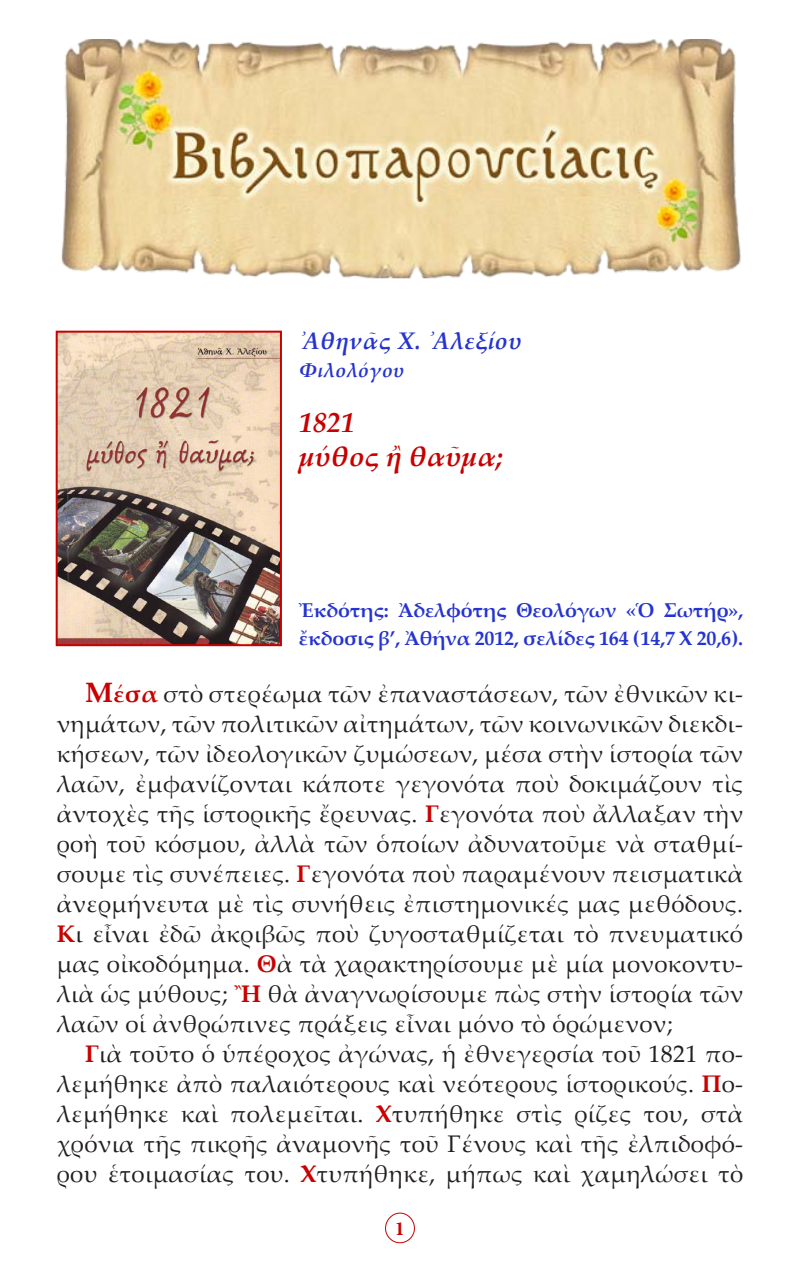
<style>
.page{position:relative;width:800px;height:1270px;background:#fff}
.page>*{position:absolute;margin:0;border:0;box-sizing:border-box;transform-origin:0 0}
.t1{font:italic 700 28px "Palatino Linotype";color:#c80000}
.t2{font:24px/30px "Palatino Linotype";letter-spacing:.015em;color:#231f20;text-align:justify}
.t3{font:italic 700 24px "Palatino Linotype";letter-spacing:.02em;color:#2534d0}
.t4{font:700 20px/28px "Palatino Linotype";letter-spacing:-.01em;color:#2534d0}
.t5{font:italic 700 20px "Palatino Linotype";letter-spacing:.02em;color:#2534d0}
.t6{font:700 20px "Minion Pro";color:#c80000}
.s1{font-weight:700;font-size:28px;color:#c80000}
.s2{font-weight:700;color:#c80000}
</style>
<div class="page">
<div style="left:385px;top:1213px;width:30px;height:30px;border:1px solid #c80000;border-radius:50%"></div>
<img style="left:61px;top:40px;width:680px;height:239px">
<img style="left:59px;top:334px;width:220px;height:309px">
<div style="left:56px;top:331px;width:226px;height:315px;border:2px solid #c80000"></div>
<p class="t3" style="left:299px;top:324px;width:224px">᾿Αθηνᾶς Χ. ᾿Αλεξίου</p>
<p class="t5" style="left:299px;top:356px;width:107px">Φιλολόγου</p>
<p class="t1" style="left:299px;top:403px;width:57px">1821</p>
<p class="t1" style="left:299px;top:437px;width:206px">μύθος ἢ θαῦμα;</p>
<p class="t4" style="left:299px;top:595px;width:446px">Ἐκδότης: Ἀδελφότης Θεολόγων «Ὁ Σωτήρ», ἔκδοσις β’, Ἀθήνα 2012, σελίδες 164 (14,7 X 20,6).</p>
<p class="t2" style="left:57px;top:678px;width:688px;text-indent:28px"><span class="s1">Μ</span><span class="s2">έσα</span> στὸ στερέωμα τῶν ἐπαναστάσεων, τῶν ἐθνικῶν κι&shy;νημάτων, τῶν πολιτικῶν αἰτημάτων, τῶν κοινωνικῶν διεκδι&shy;κήσεων, τῶν ἰδεολογικῶν ζυμώσεων, μέσα στὴν ἱστορία τῶν λαῶν, ἐμφανίζονται κάποτε γεγονότα ποὺ δοκιμάζουν τὶς ἀντοχὲς τῆς ἱστορικῆς ἔρευνας. <span class="s2">Γ</span>εγονότα ποὺ ἄλλαξαν τὴν ροὴ τοῦ κόσμου, ἀλλὰ τῶν ὁποίων ἀδυνατοῦμε νὰ σταθμί&shy;σουμε τὶς συνέπειες. <span class="s2">Γ</span>εγονότα ποὺ παραμένουν πεισματικὰ ἀνερμήνευτα μὲ τὶς συνήθεις ἐπιστημονικές μας μεθόδους.<br><span class="s2">Κ</span>ι εἶναι ἐδῶ ἀκριβῶς ποὺ ζυγοσταθμίζεται τὸ πνευματικό μας οἰκοδόμημα. <span class="s2">Θ</span>ὰ τὰ χαρακτηρίσουμε μὲ μία μονοκοντυ&shy;λιὰ ὡς μύθους; <span class="s2">Ἢ</span> θὰ ἀναγνωρίσουμε πὼς στὴν ἱστορία τῶν λαῶν οἱ ἀνθρώπινες πράξεις εἶναι μόνο τὸ ὁρώμενον;</p>
<p class="t2" style="left:57px;top:1038px;width:688px;text-indent:28px"><span class="s2">Γ</span>ιὰ τοῦτο ὁ ὑπέροχος ἀγώνας, ἡ ἐθνεγερσία τοῦ 1821 πο&shy;λεμήθηκε ἀπὸ παλαιότερους καὶ νεότερους ἱστορικούς. <span class="s2">Π</span>ο&shy;λεμήθηκε καὶ πολεμεῖται. <span class="s2">Χ</span>τυπήθηκε στὶς ρίζες του, στὰ χρόνια τῆς πικρῆς ἀναμονῆς τοῦ Γένους καὶ τῆς ἐλπιδοφό&shy;ρου ἑτοιμασίας του. <span class="s2">Χ</span>τυπήθηκε, μήπως καὶ χαμηλώσει τὸ</p>
<p class="t6" style="left:395px;top:1214px;width:11px">1</p>
</div>
